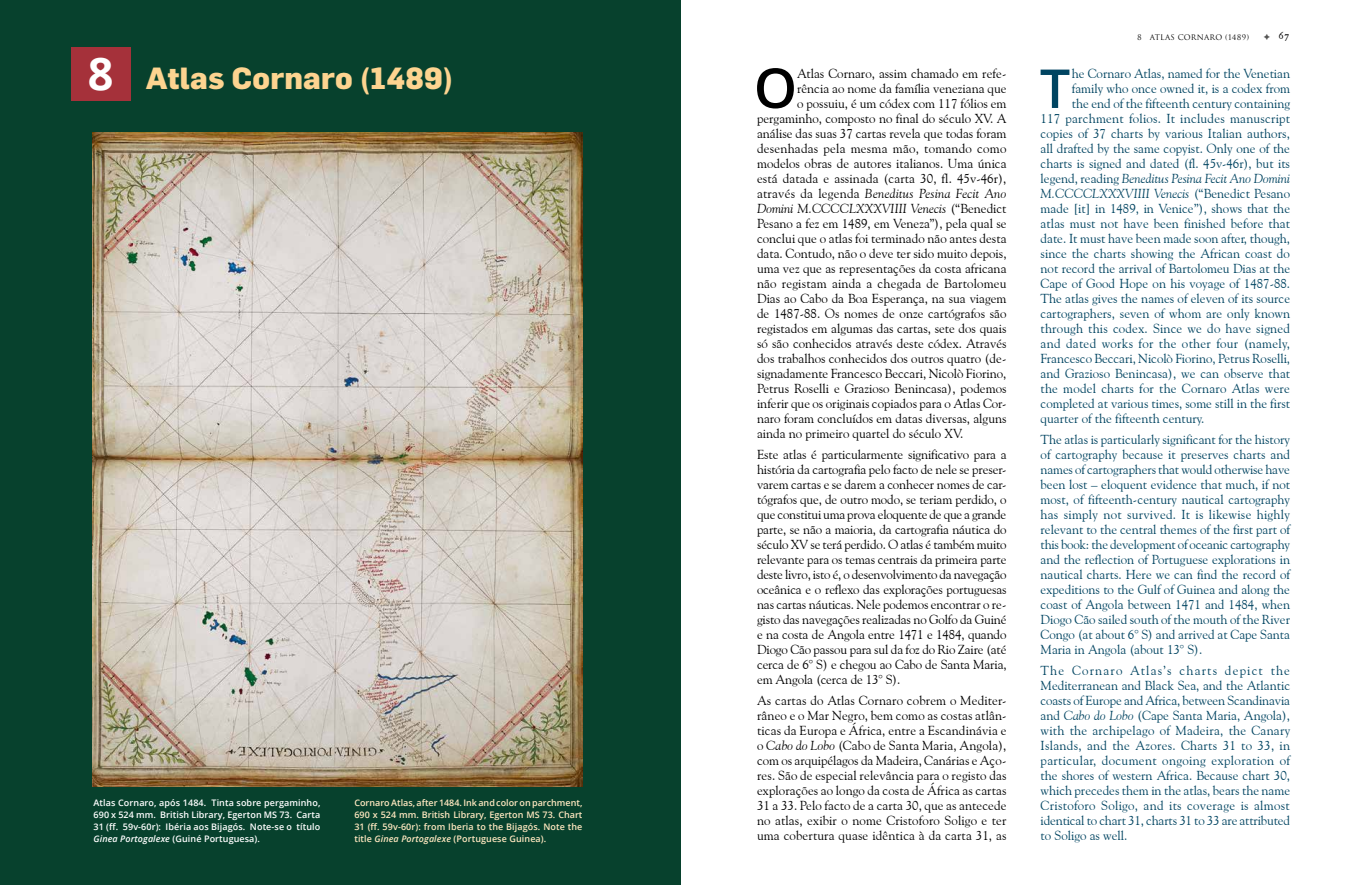
<style>
.page{position:relative;width:1361px;height:885px;background:#fff}
.page>*{position:absolute;margin:0;border:0;box-sizing:border-box;transform-origin:0 0}
.t1{font:600 55px "Open Sans";color:#000}
.t2{font:600 53.8px "Open Sans";color:#004461}
.t3{font:800 30px "Flama";letter-spacing:.01em;color:#fdd490}
.t4{font:13px/15px "Goudy Old Style BT";color:#000;text-align:justify}
.t5{font:13px/15px "Goudy Old Style BT";color:#004461;text-align:justify}
.t6{font:italic 13px "Goudy Old Style BT";color:#004461}
.t7{font:italic 13px "Goudy Old Style BT";color:#000}
.t8{font:13px "Goudy Old Style BT";letter-spacing:.02em;color:#004461}
.t9{font:600 9px/12px "Open Sans";letter-spacing:.01em;color:#ffe8c0;text-align:justify}
.t10{font:600 9px/12px "Open Sans";letter-spacing:.01em;color:#fff;text-align:justify}
.t11{font:9px "Garamond AMPC";color:#000}
.t12{font:7.5px "Trajan";letter-spacing:.03em;color:#000}
.s1{font-family:"Open Sans";font-weight:700;font-size:45px;color:#fff}
.s2{font-style:italic}
.s3{font-style:normal}
.s4{color:#565655}
</style>
<div class="page">
<div style="left:0;top:0;width:680px;height:884px;background:#07412d"></div>
<div style="left:71px;top:47px;width:59px;height:54px;background:#a5313a"></div>
<img style="left:92px;top:132px;width:490px;height:654px">
<h3 class="t3" style="left:88px;top:57px;width:367px"><span class="s1">8</span> Atlas Cornaro (1489)</h3>
<p class="t10" style="left:94px;top:796px;width:228px">Atlas Cornaro, após 1484. Tinta sobre pergaminho, 690 x 524 mm. British Library, Egerton MS 73. Carta 31 (ff. 59v-60r): Ibéria aos Bijagós. Note-se o título <span class="s2">Ginea Portogalexe</span> (Guiné Portuguesa).</p>
<p class="t9" style="left:354px;top:796px;width:229px">Cornaro Atlas, after 1484. Ink and color on parchment, 690 x 524 mm. British Library, Egerton MS 73. Chart 31 (ff. 59v-60r): from Iberia to the Bijagós. Note the title <span class="s2">Ginea Portogalexe</span> (Portuguese Guinea).</p>
<h1 class="t1" style="left:754px;top:50px;width:45px">O</h1>
<p class="t4" style="left:797px;top:66px;width:211px">Atlas Cornaro, assim chamado em refe-</p>
<p class="t4" style="left:797px;top:81px;width:211px">rência ao nome da família veneziana que</p>
<p class="t4" style="left:797px;top:96px;width:211px">o possuiu, é um códex com 117 fólios em</p>
<p class="t4" style="left:757px;top:111px;width:251px">pergaminho, composto no final do século XV. A</p>
<p class="t4" style="left:757px;top:126px;width:251px">análise das suas 37 cartas revela que todas foram</p>
<p class="t4" style="left:757px;top:141px;width:251px">desenhadas pela mesma mão, tomando como</p>
<p class="t4" style="left:757px;top:156px;width:251px">modelos obras de autores italianos. Uma única</p>
<p class="t4" style="left:757px;top:171px;width:251px">está datada e assinada (carta 30, fl. 45v-46r),</p>
<p class="t7" style="left:757px;top:185px;width:251px"><span class="s3">através da legenda</span> Beneditus Pesina Fecit Ano</p>
<p class="t7" style="left:757px;top:200px;width:251px">Domini M.CCCCLXXXVIIII Venecis <span class="s3">(“Benedict</span></p>
<p class="t4" style="left:757px;top:216px;width:251px">Pesano a fez em 1489, em Veneza”), pela qual se</p>
<p class="t4" style="left:757px;top:231px;width:251px">conclui que o atlas foi terminado não antes desta</p>
<p class="t4" style="left:757px;top:246px;width:251px">data. Contudo, não o deve ter sido muito depois,</p>
<p class="t4" style="left:757px;top:261px;width:251px">uma vez que as representações da costa africana</p>
<p class="t4" style="left:757px;top:276px;width:251px">não registam ainda a chegada de Bartolomeu</p>
<p class="t4" style="left:757px;top:291px;width:251px">Dias ao Cabo da Boa Esperança, na sua viagem</p>
<p class="t4" style="left:757px;top:306px;width:251px">de 1487-88. Os nomes de onze cartógrafos são</p>
<p class="t4" style="left:757px;top:321px;width:251px">registados em algumas das cartas, sete dos quais</p>
<p class="t4" style="left:757px;top:336px;width:251px">só são conhecidos através deste códex. Através</p>
<p class="t4" style="left:757px;top:351px;width:251px">dos trabalhos conhecidos dos outros quatro (de-</p>
<p class="t4" style="left:757px;top:366px;width:251px">signadamente Francesco Beccari, Nicolò Fiorino,</p>
<p class="t4" style="left:757px;top:381px;width:251px">Petrus Roselli e Grazioso Benincasa), podemos</p>
<p class="t4" style="left:757px;top:396px;width:251px">inferir que os originais copiados para o Atlas Cor-</p>
<p class="t4" style="left:757px;top:411px;width:251px">naro foram concluídos em datas diversas, alguns</p>
<p class="t4" style="left:757px;top:426px;width:208px">ainda no primeiro quartel do século XV.</p>
<p class="t4" style="left:757px;top:446px;width:251px">Este atlas é particularmente significativo para a história da cartografia pelo facto de nele se preser&shy;varem cartas e se darem a conhecer nomes de car&shy;tógrafos que, de outro modo, se teriam perdido, o que constitui uma prova eloquente de que a grande parte, se não a maioria, da cartografia náutica do século XV se terá perdido. O atlas é também muito relevante para os temas centrais da primeira parte deste livro, isto é, o desenvolvimento da navegação oceânica e o reflexo das explorações portuguesas nas cartas náuticas. Nele podemos encontrar o re&shy;gisto das navegações realizadas no Golfo da Guiné e na costa de Angola entre 1471 e 1484, quando Diogo Cão passou para sul da foz do Rio Zaire (até cerca de 6° S) e chegou ao Cabo de Santa Maria, em Angola (cerca de 13° S).</p>
<p class="t4" style="left:757px;top:692px;width:251px">As cartas do Atlas Cornaro cobrem o Mediter&shy;râneo e o Mar Negro, bem como as costas atlân&shy;ticas da Europa e África, entre a Escandinávia e o <span class="s2">Cabo do Lobo</span> (Cabo de Santa Maria, Angola), com os arquipélagos da Madeira, Canárias e Aço&shy;res. São de especial relevância para o registo das explorações ao longo da costa de África as cartas 31 a 33. Pelo facto de a carta 30, que as antecede no atlas, exibir o nome Cristoforo Soligo e ter uma cobertura quase idêntica à da carta 31, as</p>
<p class="t12" style="left:1137px;top:32px;width:113px">8 ATLAS CORNARO (1489)</p>
<p class="t11" style="left:1263px;top:31px;width:28px"><span class="s4">➔</span> 67</p>
<h2 class="t2" style="left:1040px;top:51px;width:32px">T</h2>
<p class="t5" style="left:1072px;top:66px;width:220px">he Cornaro Atlas, named for the Venetian</p>
<p class="t5" style="left:1072px;top:81px;width:220px">family who once owned it, is a codex from</p>
<p class="t5" style="left:1072px;top:96px;width:220px">the end of the fifteenth century containing</p>
<p class="t5" style="left:1040px;top:111px;width:251px">117 parchment folios. It includes manuscript</p>
<p class="t5" style="left:1040px;top:126px;width:251px">copies of 37 charts by various Italian authors,</p>
<p class="t5" style="left:1040px;top:141px;width:251px">all drafted by the same copyist. Only one of the</p>
<p class="t5" style="left:1040px;top:156px;width:251px">charts is signed and dated (fl. 45v-46r), but its</p>
<p class="t6" style="left:1040px;top:170px;width:251px"><span class="s3">legend, reading</span> Beneditus Pesina Fecit Ano Domini</p>
<p class="t6" style="left:1040px;top:185px;width:251px">M.CCCCLXXXVIIII Venecis <span class="s3">(“Benedict Pesano</span></p>
<p class="t5" style="left:1040px;top:201px;width:251px">made [it] in 1489, in Venice”), shows that the</p>
<p class="t5" style="left:1040px;top:216px;width:251px">atlas must not have been finished before that</p>
<p class="t5" style="left:1040px;top:231px;width:251px">date. It must have been made soon after, though,</p>
<p class="t5" style="left:1040px;top:246px;width:251px">since the charts showing the African coast do</p>
<p class="t5" style="left:1040px;top:261px;width:251px">not record the arrival of Bartolomeu Dias at the</p>
<p class="t5" style="left:1040px;top:276px;width:251px">Cape of Good Hope on his voyage of 1487-88.</p>
<p class="t5" style="left:1040px;top:291px;width:251px">The atlas gives the names of eleven of its source</p>
<p class="t5" style="left:1040px;top:306px;width:251px">cartographers, seven of whom are only known</p>
<p class="t5" style="left:1040px;top:321px;width:251px">through this codex. Since we do have signed</p>
<p class="t8" style="left:1040px;top:335px;width:251px">and dated works for the other four (namely,</p>
<p class="t5" style="left:1040px;top:351px;width:251px">Francesco Beccari, Nicolò Fiorino, Petrus Roselli,</p>
<p class="t5" style="left:1040px;top:366px;width:251px">and Grazioso Benincasa), we can observe that</p>
<p class="t5" style="left:1040px;top:381px;width:251px">the model charts for the Cornaro Atlas were</p>
<p class="t5" style="left:1040px;top:396px;width:251px">completed at various times, some still in the first</p>
<p class="t5" style="left:1040px;top:411px;width:165px">quarter of the fifteenth century.</p>
<p class="t5" style="left:1040px;top:431px;width:251px">The atlas is particularly significant for the history of cartography because it preserves charts and names of cartographers that would otherwise have been lost – eloquent evidence that much, if not most, of fifteenth-century nautical cartography has simply not survived. It is likewise highly relevant to the central themes of the first part of this book: the development of oceanic cartography and the reflection of Portuguese explorations in nautical charts. Here we can find the record of expeditions to the Gulf of Guinea and along the coast of Angola between 1471 and 1484, when Diogo Cão sailed south of the mouth of the River Congo (at about 6° S) and arrived at Cape Santa Maria in Angola (about 13° S).</p>
<p class="t5" style="left:1040px;top:662px;width:251px">The Cornaro Atlas’s charts depict the Mediterranean and Black Sea, and the Atlantic coasts of Europe and Africa, between Scandinavia and <span class="s2">Cabo do Lobo</span> (Cape Santa Maria, Angola), with the archipelago of Madeira, the Canary Islands, and the Azores. Charts 31 to 33, in particular, document ongoing exploration of the shores of western Africa. Because chart 30, which precedes them in the atlas, bears the name Cristoforo Soligo, and its coverage is almost identical to chart 31, charts 31 to 33 are attributed to Soligo as well.</p>
</div>
